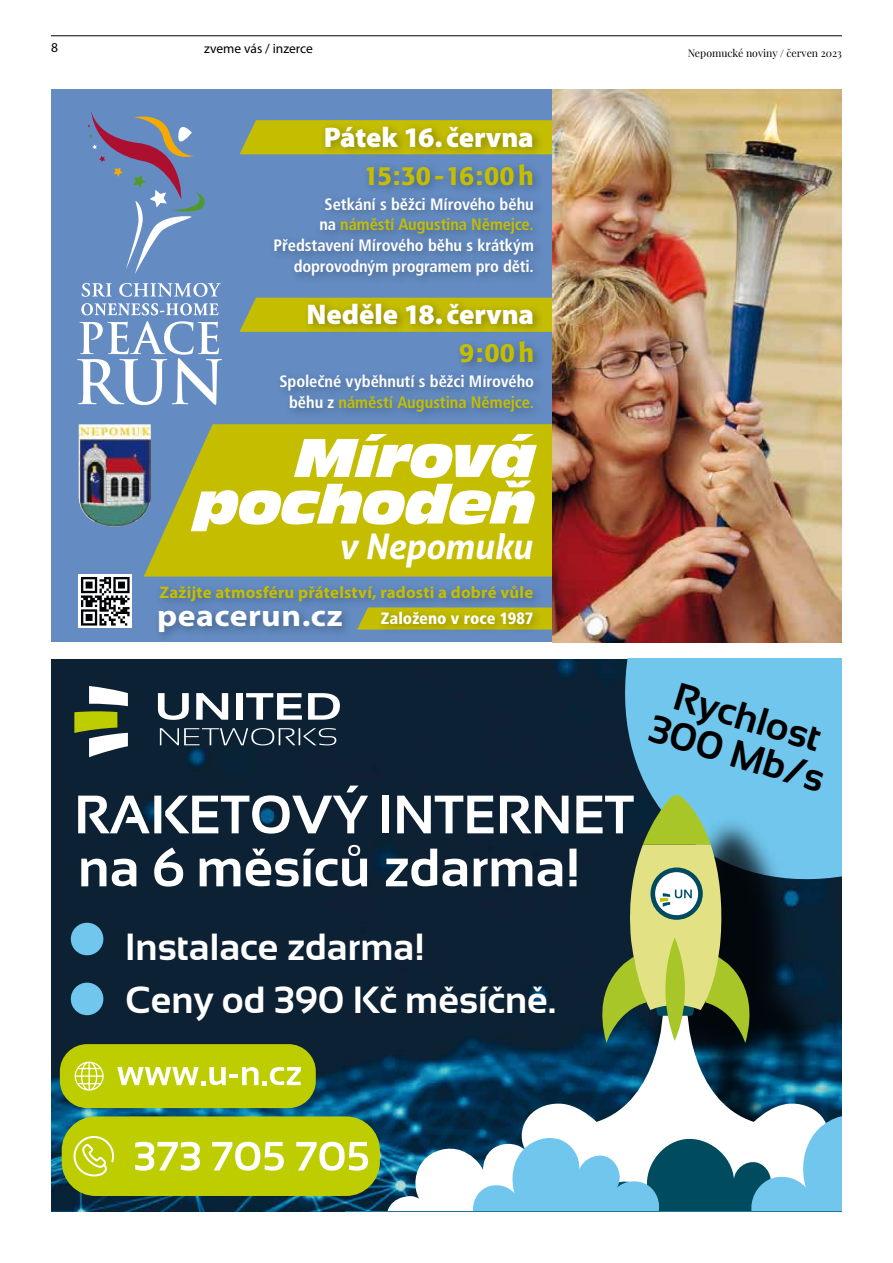
<style>
.page{position:relative;width:893px;height:1263px;background:#fff}
.page>*{position:absolute;margin:0;border:0;box-sizing:border-box;transform-origin:0 0}
.t1{font:54px/52.9px "Sansation UN Bold";color:#fff}
.t2{font:italic 51px/46.5px "Incised 901 Nd It BTCE";letter-spacing:-.015em;color:#fff;text-align:right}
.t3{font:39px/37.7px "Sansation UN Bold";color:#000;text-align:center}
.t4{font:37.8px/52.9px "Sansation UN Bold";color:#fff}
.t5{font:italic 700 35.25px "Aller";letter-spacing:-.02em;color:#fff}
.t6{font:700 30.6px "Myriad Pro";letter-spacing:.015em;color:#fff;scale:1.1 1}
.t7{font:900 28.5px "Myriad Pro";letter-spacing:-.005em;color:#fff}
.t8{font:500 26.1px "Formata";letter-spacing:.005em;color:#c5be00}
.t9{font:700 16.8px "Myriad Pro";letter-spacing:.01em;color:#c5be00}
.t10{font:700 condensed 16.5px/20.7px "Frutiger CE";letter-spacing:-.005em;color:#fff;text-align:right}
.t11{font:900 condensed 16.35px "Frutiger CE";color:#fff}
.t12{font:13.5px "Myriad Pro";color:#000}
.t13{font:10.5px "Playfair Display";color:#000}
.s1{color:#c5be00}
</style>
<div class="page">
<hr style="left:51px;top:35px;width:791px;height:1px;background:#000">
<img style="left:51px;top:660px;width:546px;height:551px">
<svg style="left:74px;top:686px;width:266px;height:71px"></svg>
<svg style="left:597px;top:659px;width:245px;height:149px;background:#62afd3"></svg>
<img style="left:375px;top:808px;width:467px;height:403px">
<svg style="left:387px;top:1007px;width:455px;height:204px"></svg>
<svg style="left:472px;top:1111px;width:370px;height:100px"></svg>
<hr style="left:345px;top:1211px;width:497px;height:1px;background:#1b7896">
<svg style="left:589px;top:794px;width:174px;height:249px;background:#677d58"></svg>
<div style="left:71px;top:923px;width:32px;height:32px;background:#70c6ec;border-radius:50%"></div>
<div style="left:71px;top:983px;width:32px;height:32px;background:#70c6ec;border-radius:50%"></div>
<div style="left:62px;top:1116px;width:318px;height:80px;background:#bdcd00;border-radius:34px"></div>
<div style="left:60px;top:1044px;width:256px;height:64px;background:#bdcd00;border-radius:27px"></div>
<svg style="left:74px;top:1061px;width:30px;height:29px"></svg>
<svg style="left:117px;top:1067px;width:184px;height:18px"></svg>
<svg style="left:74px;top:1136px;width:40px;height:40px"></svg>
<svg style="left:135px;top:1142px;width:65px;height:29px"></svg>
<svg style="left:212px;top:1142px;width:72px;height:29px"></svg>
<svg style="left:296px;top:1142px;width:72px;height:29px"></svg>
<img style="left:51px;top:89px;width:791px;height:553px">
<p class="t12" style="left:51px;top:39px;width:8px">8</p>
<p class="t12" style="left:204px;top:40px;width:110px">zveme vás / inzerce</p>
<p class="t13" style="left:688px;top:46px;width:156px">Nepomucké noviny / červen 2023</p>
<h3 class="t7" style="left:324px;top:121px;width:212px">Pátek 16. června</h3>
<h3 class="t8" style="left:364px;top:159px;width:171px">15:30-16:00h</h3>
<p class="t10" style="left:274px;top:194px;width:262px">Setkání s běžci Mírového běhu<br>na <span class="s1">náměstí Augustina Němejce.<br></span>Představení Mírového běhu s krátkým doprovodným programem pro děti.</p>
<h3 class="t7" style="left:307px;top:298px;width:229px">Neděle 18. června</h3>
<h3 class="t8" style="left:459px;top:337px;width:76px">9:00h</h3>
<p class="t10" style="left:279px;top:371px;width:256px;text-align:center">Společné vyběhnutí s běžci Mírového běhu z <span class="s1">náměstí Augustina Němejce.</span></p>
<h2 class="t2" style="left:195px;top:434px;width:343px">Mírová pochodeň</h2>
<h3 class="t5" style="left:338px;top:525px;width:195px">v Nepomuku</h3>
<p class="t9" style="left:159px;top:582px;width:375px">Zažijte atmosféru přátelství, radosti a dobré vůle</p>
<p class="t11" style="left:381px;top:609px;width:154px">Založeno v roce 1987</p>
<h3 class="t6" style="left:157px;top:596px;width:170px">peacerun.cz</h3>
<h1 class="t1" style="left:74px;top:788px;width:561px">RAKETOVÝ INTERNET na 6 měsíců zdarma!</h1>
<h3 class="t3" style="left:667px;top:673px;width:183px;rotate:17deg">Rychlost<br>300 Mb/s</h3>
<h3 class="t4" style="left:125px;top:921px;width:433px">Instalace zdarma!<br>Ceny od 390 Kč měsíčně.</h3>
</div>
